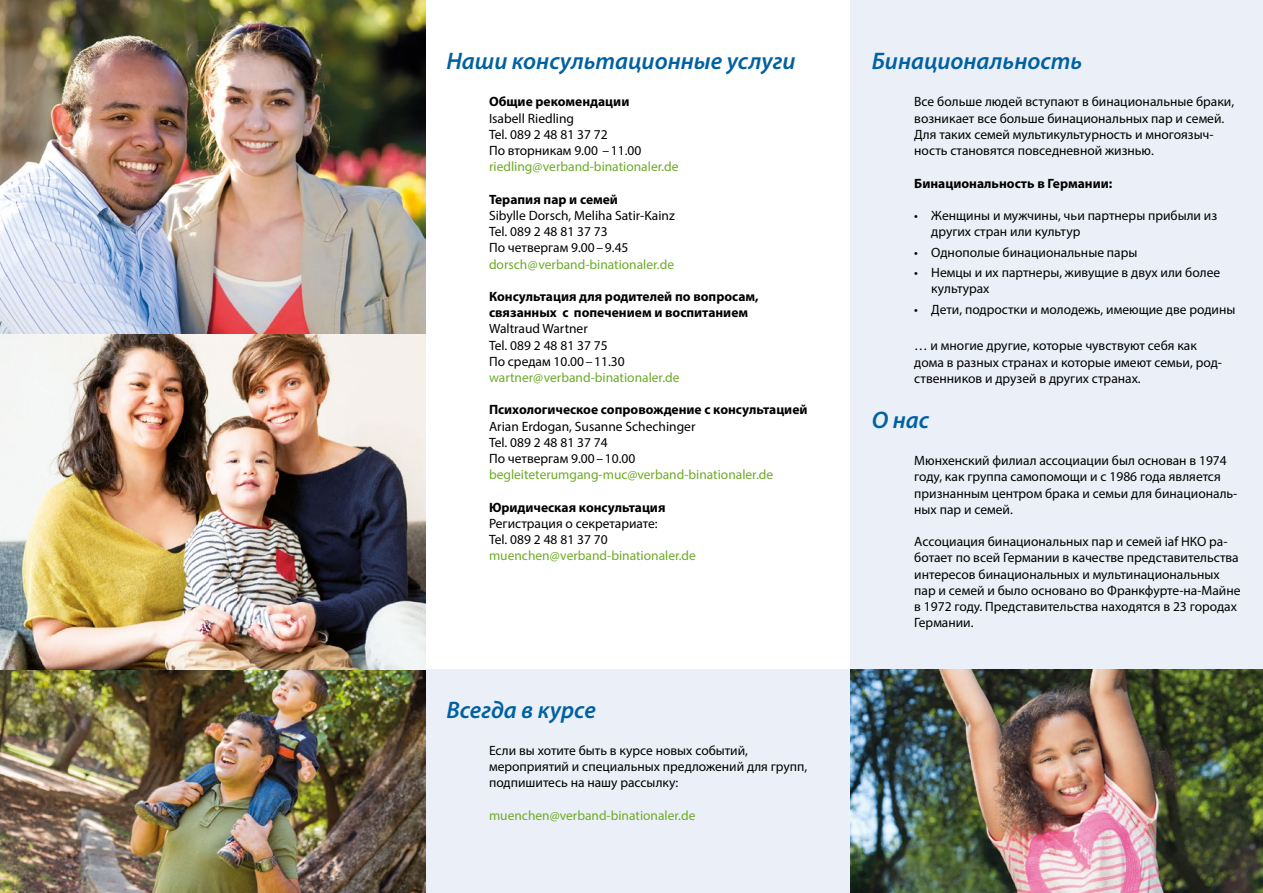
<style>
.page{position:relative;width:1263px;height:893px;background:#fff}
.page>*{position:absolute;margin:0;border:0;box-sizing:border-box;transform-origin:0 0}
.t1{font:italic 600 24px "Myriad Pro";color:#0061a1}
.t2{font:13.5px/16.2px "Myriad Pro";color:#000}
.t3{font:13.5px "Myriad Pro";color:#6eab28}
.t4{font:700 13.5px/16.2px "Myriad Pro";color:#000}
</style>
<div class="page">
<div style="left:850px;top:0;width:413px;height:893px;background:#ebf0f8"></div>
<div style="left:425px;top:670px;width:425px;height:223px;background:#ebf0f8"></div>
<img style="left:0;top:0;width:425px;height:893px">
<img style="left:850px;top:670px;width:413px;height:223px">
<h1 class="t1" style="left:446px;top:46px;width:350px">Наши консультационные услуги</h1>
<p class="t4" style="left:489px;top:93px;width:142px">Общие рекомендации</p>
<p class="t2" style="left:489px;top:110px;width:154px">Isabell Riedling<br>Tel. 089 2 48 81 37 72<br>По вторникам 9.00 –11.00</p>
<p class="t3" style="left:489px;top:158px;width:191px">riedling@verband-binationaler.de</p>
<p class="t4" style="left:489px;top:191px;width:130px">Терапия пар и семей</p>
<p class="t2" style="left:489px;top:207px;width:187px">Sibylle Dorsch, Meliha Satir-Kainz<br>Tel. 089 2 48 81 37 73<br>По четвергам 9.00–9.45</p>
<p class="t3" style="left:489px;top:256px;width:187px">dorsch@verband-binationaler.de</p>
<p class="t4" style="left:489px;top:288px;width:271px">Консультация для родителей по вопросам, связанных с попечением и воспитанием</p>
<p class="t2" style="left:489px;top:320px;width:137px">Waltraud Wartner<br>Tel. 089 2 48 81 37 75<br>По средам 10.00–11.30</p>
<p class="t3" style="left:489px;top:369px;width:192px">wartner@verband-binationaler.de</p>
<p class="t4" style="left:489px;top:401px;width:320px">Психологическое сопровождение с консультацией</p>
<p class="t2" style="left:489px;top:418px;width:208px">Arian Erdogan, Susanne Schechinger<br>Tel. 089 2 48 81 37 74<br>По четвергам 9.00–10.00</p>
<p class="t3" style="left:489px;top:466px;width:286px">begleiteterumgang-muc@verband-binationaler.de</p>
<p class="t4" style="left:489px;top:498px;width:178px">Юридическая консультация</p>
<p class="t2" style="left:489px;top:515px;width:170px">Регистрация о секретариате:<br>Tel. 089 2 48 81 37 70</p>
<p class="t3" style="left:489px;top:547px;width:208px">muenchen@verband-binationaler.de</p>
<h1 class="t1" style="left:446px;top:694px;width:151px">Всегда в курсе</h1>
<p class="t2" style="left:489px;top:742px;width:320px">Если вы хотите быть в курсе новых событий, мероприятий и специальных предложений для групп, подпишитесь на нашу рассылку:</p>
<p class="t3" style="left:489px;top:807px;width:208px">muenchen@verband-binationaler.de</p>
<h1 class="t1" style="left:872px;top:46px;width:212px">Бинациональность</h1>
<p class="t2" style="left:914px;top:94px;width:321px">Все больше людей вступают в бинациональные браки, возникает все больше бинациональных пар и семей.<br>Для таких семей мультикультурность и многоязыч&shy;ность становятся повседневной жизнью.</p>
<p class="t4" style="left:914px;top:174px;width:199px">Бинациональность в Германии:</p>
<p class="t2" style="left:931px;top:207px;width:287px;text-indent:-17px">• Женщины и мужчины, чьи партнеры прибыли из других стран или культур</p>
<p class="t2" style="left:914px;top:244px;width:225px">• Однополые бинациональные пары</p>
<p class="t2" style="left:931px;top:264px;width:290px;text-indent:-17px">• Немцы и их партнеры, живущие в двух или более культурах</p>
<p class="t2" style="left:914px;top:301px;width:323px">• Дети, подростки и молодежь, имеющие две родины</p>
<p class="t2" style="left:914px;top:337px;width:309px">… и многие другие, которые чувствуют себя как дома в разных странах и которые имеют семьи, род&shy;ственников и друзей в других странах.</p>
<h1 class="t1" style="left:872px;top:404px;width:59px">О нас</h1>
<p class="t2" style="left:914px;top:452px;width:325px">Мюнхенский филиал ассоциации был основан в 1974 году, как группа самопомощи и с 1986 года является признанным центром брака и семьи для бинациональ&shy;ных пар и семей.</p>
<p class="t2" style="left:914px;top:533px;width:328px">Ассоциация бинациональных пар и семей iaf НКО ра&shy;ботает по всей Германии в качестве представительства интересов бинациональных и мультинациональных пар и семей и было основано во Франкфурте-на-Майне в 1972 году. Представительства находятся в 23 городах Германии.</p>
</div>
